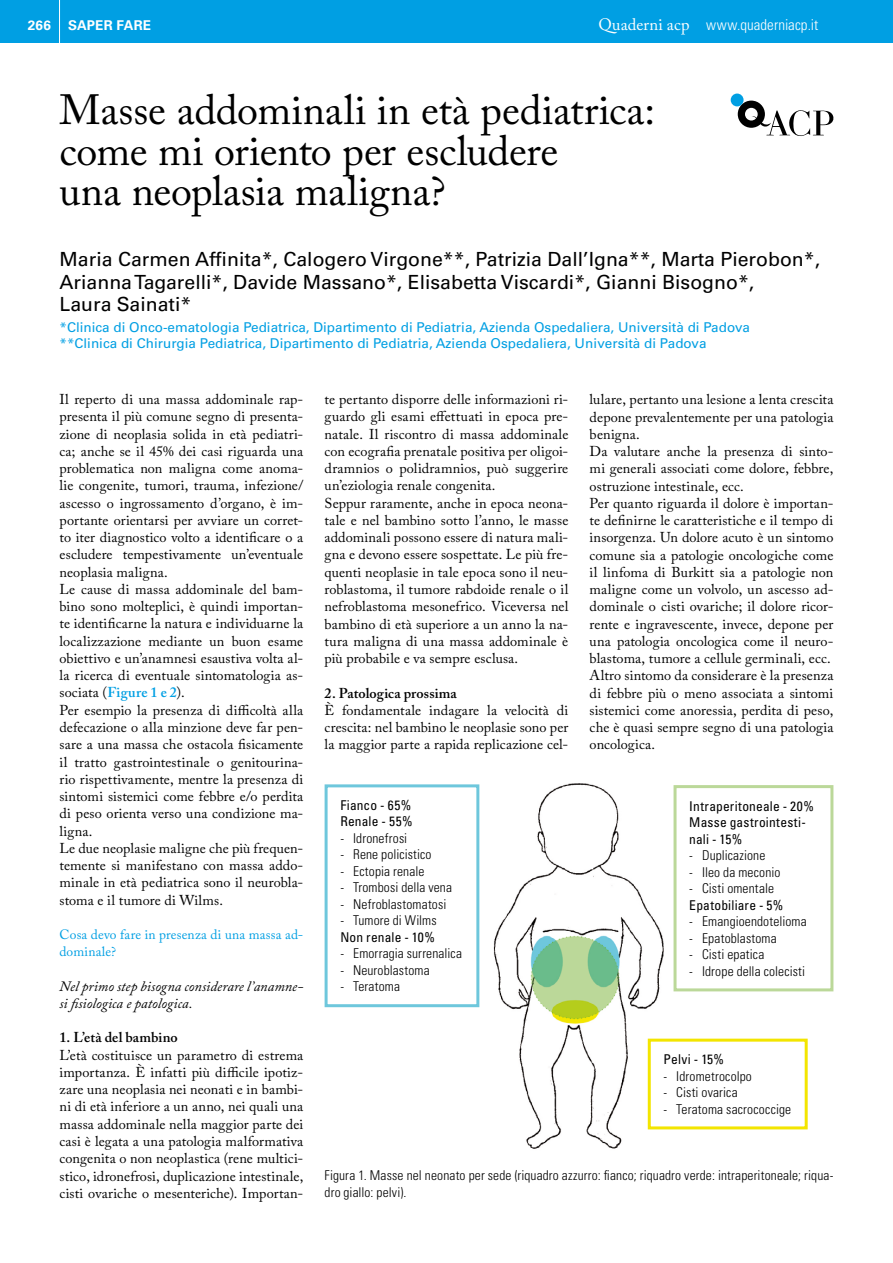
<style>
.page{position:relative;width:893px;height:1263px;background:#fff}
.page>*{position:absolute;margin:0;border:0;box-sizing:border-box;transform-origin:0 0}
.t1{font:42px/40.5px "Adobe Caslon Pro";letter-spacing:.005em;color:#000}
.t2{font:19.5px/22.5px "Univers LT Std";color:#000}
.t3{font:300 condensed 15px "Univers LT Std";letter-spacing:.005em;color:#fff}
.t4{font:14.25px/17.2px "Adobe Caslon Pro";letter-spacing:.01em;color:#000}
.t5{font:italic 14.25px/17.2px "Adobe Caslon Pro";letter-spacing:.005em;color:#000}
.t6{font:600 14.25px "Adobe Caslon Pro";letter-spacing:.005em;color:#000}
.t7{font:300 condensed 13.5px/16.5px "Univers LT Std";letter-spacing:.01em;color:#000}
.t8{font:13.5px/16.5px "Univers LT Std";color:#009fe3}
.t9{font:condensed 13.5px/16.5px "Univers LT Std";letter-spacing:.015em;color:#000}
.t10{font:13.5px/17.2px "Adobe Caslon Pro";color:#009fe3}
.t11{font:700 13.5px "Univers LT Std";letter-spacing:.015em;color:#fff}
.s1{font-family:"Adobe Caslon Pro";font-weight:400;font-stretch:normal;font-size:16.5px}
.s2{font-weight:600;color:#009fe3}
</style>
<div class="page">
<div style="left:731px;top:94px;width:13px;height:12px;background:#009fe3;border-radius:50%"></div>
<svg style="left:738px;top:101px;width:96px;height:35px"></svg>
<div style="left:0;top:0;width:893px;height:43px;background:#009fe3"></div>
<hr style="left:59px;top:0;width:1px;height:48px;background:#fff">
<img style="left:493px;top:783px;width:179px;height:366px">
<div style="left:325px;top:784px;width:154px;height:223px;border:3px solid #6ec7dc"></div>
<div style="left:673px;top:785px;width:160px;height:206px;border:3px solid #bbd899"></div>
<div style="left:648px;top:1039px;width:160px;height:90px;border:3px solid #f3e500"></div>
<p class="t11" style="left:28px;top:17px;width:25px">266</p>
<p class="t11" style="left:68px;top:17px;width:85px">SAPER FARE</p>
<p class="t3" style="left:599px;top:15px;width:221px"><span class="s1">Quaderni acp</span> www.quaderniacp.it</p>
<h1 class="t1" style="left:60px;top:90px;width:597px">Masse addominali in età pediatrica: come mi oriento per escludere<br>una neoplasia maligna?</h1>
<h2 class="t2" style="left:60px;top:248px;width:762px">Maria Carmen Affinita*, Calogero Virgone**, Patrizia Dall’Igna**, Marta Pierobon*,<br>Arianna Tagarelli*, Davide Massano*, Elisabetta Viscardi*, Gianni Bisogno*,<br>Laura Sainati*</h2>
<p class="t8" style="left:60px;top:319px;width:692px">*Clinica di Onco-ematologia Pediatrica, Dipartimento di Pediatria, Azienda Ospedaliera, Università di Padova **Clinica di Chirurgia Pediatrica, Dipartimento di Pediatria, Azienda Ospedaliera, Università di Padova</p>
<p class="t4" style="left:60px;top:391px;width:245px">Il reperto di una massa addominale rap&shy;presenta il più comune segno di presenta&shy;zione di neoplasia solida in età pediatri&shy;ca; anche se il 45% dei casi riguarda una problematica non maligna come anoma&shy;lie congenite, tumori, trauma, infezione/ ascesso o ingrossamento d’organo, è im&shy;portante orientarsi per avviare un corret&shy;to iter diagnostico volto a identificare o a escludere tempestivamente un’eventuale neoplasia maligna.<br>Le cause di massa addominale del bam&shy;bino sono molteplici, è quindi importan&shy;te identificarne la natura e individuarne la localizzazione mediante un buon esame obiettivo e un’anamnesi esaustiva volta al&shy;la ricerca di eventuale sintomatologia as&shy;sociata (<span class="s2">Figure 1 e 2</span>).<br>Per esempio la presenza di difficoltà alla defecazione o alla minzione deve far pen&shy;sare a una massa che ostacola fisicamente il tratto gastrointestinale o genitourina&shy;rio rispettivamente, mentre la presenza di sintomi sistemici come febbre e/o perdita di peso orienta verso una condizione ma&shy;ligna.<br>Le due neoplasie maligne che più frequen&shy;temente si manifestano con massa addo&shy;minale in età pediatrica sono il neurobla&shy;stoma e il tumore di Wilms.</p>
<p class="t10" style="left:60px;top:926px;width:245px">Cosa devo fare in presenza di una massa ad&shy;dominale?</p>
<p class="t5" style="left:60px;top:977px;width:245px">Nel primo step bisogna considerare l’anamne&shy;si fisiologica e patologica.</p>
<p class="t6" style="left:60px;top:1029px;width:120px">1. L’età del bambino</p>
<p class="t4" style="left:60px;top:1046px;width:245px;text-align:justify">L’età costituisce un parametro di estrema importanza. È infatti più difficile ipotiz&shy;zare una neoplasia nei neonati e in bambi&shy;ni di età inferiore a un anno, nei quali una massa addominale nella maggior parte dei casi è legata a una patologia malformativa congenita o non neoplastica (rene multici&shy;stico, idronefrosi, duplicazione intestinale, cisti ovariche o mesenteriche). Importan-</p>
<p class="t4" style="left:325px;top:391px;width:245px">te pertanto disporre delle informazioni ri&shy;guardo gli esami effettuati in epoca pre&shy;natale. Il riscontro di massa addominale con ecografia prenatale positiva per oligoi&shy;dramnios o polidramnios, può suggerire un’eziologia renale congenita.<br>Seppur raramente, anche in epoca neona&shy;tale e nel bambino sotto l’anno, le masse addominali possono essere di natura mali&shy;gna e devono essere sospettate. Le più fre&shy;quenti neoplasie in tale epoca sono il neu&shy;roblastoma, il tumore rabdoide renale o il nefroblastoma mesonefrico. Viceversa nel bambino di età superiore a un anno la na&shy;tura maligna di una massa addominale è più probabile e va sempre esclusa.</p>
<p class="t6" style="left:325px;top:684px;width:134px">2. Patologica prossima</p>
<p class="t4" style="left:325px;top:701px;width:245px;text-align:justify">È fondamentale indagare la velocità di crescita: nel bambino le neoplasie sono per la maggior parte a rapida replicazione cel-</p>
<p class="t9" style="left:340px;top:797px;width:74px">Fianco - 65%<br>Renale - 55%</p>
<p class="t7" style="left:340px;top:830px;width:68px">- Idronefrosi</p>
<p class="t7" style="left:340px;top:846px;width:93px">- Rene policistico</p>
<p class="t7" style="left:340px;top:863px;width:85px">- Ectopia renale</p>
<p class="t7" style="left:340px;top:879px;width:113px">- Trombosi della vena</p>
<p class="t7" style="left:340px;top:896px;width:108px">- Nefroblastomatosi</p>
<p class="t7" style="left:340px;top:912px;width:98px">- Tumore di Wilms</p>
<p class="t9" style="left:340px;top:929px;width:96px">Non renale - 10%</p>
<p class="t7" style="left:340px;top:945px;width:123px">- Emorragia surrenalica</p>
<p class="t7" style="left:340px;top:962px;width:91px">- Neuroblastoma</p>
<p class="t7" style="left:340px;top:978px;width:61px">- Teratoma</p>
<p class="t4" style="left:590px;top:391px;width:245px">lulare, pertanto una lesione a lenta crescita depone prevalentemente per una patologia benigna.<br>Da valutare anche la presenza di sinto&shy;mi generali associati come dolore, febbre, ostruzione intestinale, ecc.<br>Per quanto riguarda il dolore è importan&shy;te definirne le caratteristiche e il tempo di insorgenza. Un dolore acuto è un sintomo comune sia a patologie oncologiche come il linfoma di Burkitt sia a patologie non maligne come un volvolo, un ascesso ad&shy;dominale o cisti ovariche; il dolore ricor&shy;rente e ingravescente, invece, depone per una patologia oncologica come il neuro&shy;blastoma, tumore a cellule germinali, ecc.<br>Altro sintomo da considerare è la presenza di febbre più o meno associata a sintomi sistemici come anoressia, perdita di peso, che è quasi sempre segno di una patologia oncologica.</p>
<p class="t9" style="left:689px;top:797px;width:126px">Intraperitoneale - 20%<br>Masse gastrointesti&shy;nali - 15%</p>
<p class="t7" style="left:689px;top:847px;width:78px">- Duplicazione</p>
<p class="t7" style="left:689px;top:864px;width:93px">- Ileo da meconio</p>
<p class="t7" style="left:689px;top:880px;width:86px">- Cisti omentale</p>
<p class="t9" style="left:689px;top:896px;width:96px">Epatobiliare - 5%</p>
<p class="t7" style="left:689px;top:913px;width:119px">- Emangioendotelioma</p>
<p class="t7" style="left:689px;top:930px;width:89px">- Epatoblastoma</p>
<p class="t7" style="left:689px;top:946px;width:77px">- Cisti epatica</p>
<p class="t7" style="left:689px;top:963px;width:117px">- Idrope della colecisti</p>
<p class="t9" style="left:663px;top:1051px;width:62px">Pelvi - 15%</p>
<p class="t7" style="left:663px;top:1068px;width:90px">- Idrometrocolpo</p>
<p class="t7" style="left:663px;top:1084px;width:76px">- Cisti ovarica</p>
<p class="t7" style="left:663px;top:1101px;width:129px">- Teratoma sacrococcige</p>
<p class="t7" style="left:325px;top:1167px;width:510px">Figura 1. Masse nel neonato per sede (riquadro azzurro: fianco; riquadro verde: intraperitoneale; riqua&shy;dro giallo: pelvi).</p>
</div>
